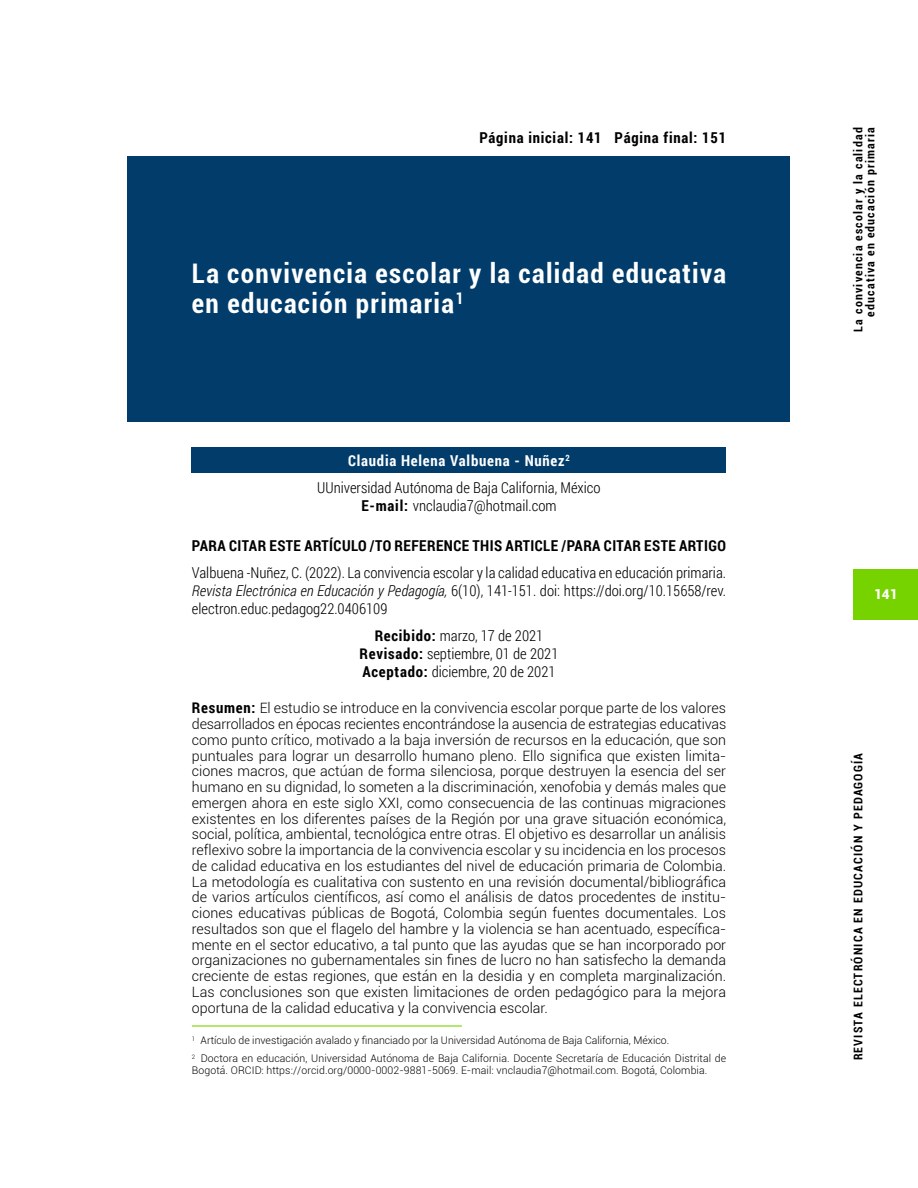
<style>
.page{position:relative;width:918px;height:1188px;background:#fff}
.page>*{position:absolute;margin:0;border:0;box-sizing:border-box;transform-origin:0 0}
.Título_Artículo_-_3{font:700 condensed 27px/30px "Roboto";letter-spacing:.05em;color:#fff}
.Cita_Artículo_-_Text{font:300 15px/18px "Roboto Condensed";color:#000;text-align:justify}
.Cita_Artículo_-_Cent{font:300 15px/18px "Roboto Condensed";color:#000;text-align:center}
.Universidad___email{font:300 15px/18px "Roboto Condensed";color:#000;text-align:center}
.Cita_Artículo{font:700 15px "Roboto Condensed";letter-spacing:.03em;color:#000}
.Texto_Base_Contenido{font:700 15px "Roboto Condensed";letter-spacing:.05em;color:#000}
.Autor_2{font:700 15px "Roboto Condensed";letter-spacing:.05em;color:#fff}
.Primer_Párrafo_Conte{font:300 14.25px/15.8px "Roboto";color:#000;text-align:justify}
.Primer_Párrafo_Preli{font:900 13.5px "Roboto";color:#fff}
.t1{font:700 condensed 12px/12px "Roboto";letter-spacing:.1em;color:#000;text-align:right}
.Pie_de_Página{font:300 10.5px/12px "Roboto";letter-spacing:.01em;color:#000}
.s1{font-weight:700}
.s2{font-style:italic}
.s3{font-family:"Roboto Condensed";font-weight:700;font-size:15px}
</style>
<div class="page">
<div style="left:854px;top:569px;width:64px;height:50px;background:#77d300"></div>
<div style="left:192px;top:447px;width:534px;height:25px;background:#013c6b"></div>
<div style="left:128px;top:156px;width:662px;height:266px;background:#013c6b"></div>
<hr style="left:192px;top:1025px;width:270px;height:2px;background:#77d300">
<p class="Texto_Base_Contenido" style="left:479px;top:127px;width:248px">Página inicial: 141 Página final: 151</p>
<p class="Título_Artículo_-_3" style="left:192px;top:257px;width:536px">La convivencia escolar y la calidad educativa en educación primaria<sup>1</sup></p>
<p class="Autor_2" style="left:348px;top:450px;width:223px">Claudia Helena Valbuena - Nuñez<sup>2</sup></p>
<p class="Universidad___email" style="left:317px;top:478px;width:285px">UUniversidad Autónoma de Baja California, México<br><span class="s1">E-mail:</span> vnclaudia7@hotmail.com</p>
<p class="Cita_Artículo" style="left:192px;top:535px;width:536px">PARA CITAR ESTE ARTÍCULO /TO REFERENCE THIS ARTICLE /PARA CITAR ESTE ARTIGO</p>
<p class="Cita_Artículo_-_Text" style="left:192px;top:563px;width:536px">Valbuena -Nuñez, C. (2022). La convivencia escolar y la calidad educativa en educación primaria.<br><span class="s2">Revista Electrónica en Educación y Pedagogía,</span> 6(10), 141-151. doi: https://doi.org/10.15658/rev. electron.educ.pedagog22.0406109</p>
<p class="Cita_Artículo_-_Cent" style="left:360px;top:626px;width:200px"><span class="s1">Recibido:</span> marzo, 17 de 2021<br><span class="s1">Revisado:</span> septiembre, 01 de 2021<br><span class="s1">Aceptado:</span> diciembre, 20 de 2021</p>
<p class="Primer_Párrafo_Conte" style="left:192px;top:700px;width:536px"><span class="s3">Resumen:</span> El estudio se introduce en la convivencia escolar porque parte de los valores desarrollados en épocas recientes encontrándose la ausencia de estrategias educativas como punto crítico, motivado a la baja inversión de recursos en la educación, que son puntuales para lograr un desarrollo humano pleno. Ello significa que existen limita&shy;ciones macros, que actúan de forma silenciosa, porque destruyen la esencia del ser humano en su dignidad, lo someten a la discriminación, xenofobia y demás males que emergen ahora en este siglo XXI, como consecuencia de las continuas migraciones existentes en los diferentes países de la Región por una grave situación económica, social, política, ambiental, tecnológica entre otras. El objetivo es desarrollar un análisis reflexivo sobre la importancia de la convivencia escolar y su incidencia en los procesos de calidad educativa en los estudiantes del nivel de educación primaria de Colombia.<br>La metodología es cualitativa con sustento en una revisión documental/bibliográfica de varios artículos científicos, así como el análisis de datos procedentes de institu&shy;ciones educativas públicas de Bogotá, Colombia según fuentes documentales. Los resultados son que el flagelo del hambre y la violencia se han acentuado, específica&shy;mente en el sector educativo, a tal punto que las ayudas que se han incorporado por organizaciones no gubernamentales sin fines de lucro no han satisfecho la demanda creciente de estas regiones, que están en la desidia y en completa marginalización.<br>Las conclusiones son que existen limitaciones de orden pedagógico para la mejora oportuna de la calidad educativa y la convivencia escolar.</p>
<p class="Pie_de_Página" style="left:192px;top:1034px;width:479px"><sup>1</sup> Artículo de investigación avalado y financiado por la Universidad Autónoma de Baja California, México.</p>
<p class="Pie_de_Página" style="left:192px;top:1052px;width:536px"><sup>2</sup> Doctora en educación, Universidad Autónoma de Baja California. Docente Secretaría de Educación Distrital de<br>Bogotá. ORCID: https://orcid.org/0000-0002-9881-5069. E-mail: vnclaudia7@hotmail.com. Bogotá, Colombia.</p>
<p class="t1" style="left:852px;top:332px;width:206px;rotate:-90deg">La convivencia escolar y la calidad educativa en educación primaria</p>
<p class="Primer_Párrafo_Preli" style="left:874px;top:585px;width:25px">141</p>
<p class="t1" style="left:852px;top:1060px;width:309px;rotate:-90deg">REVISTA ELECTRÓNICA EN EDUCACIÓN Y PEDAGOGÍA</p>
</div>
